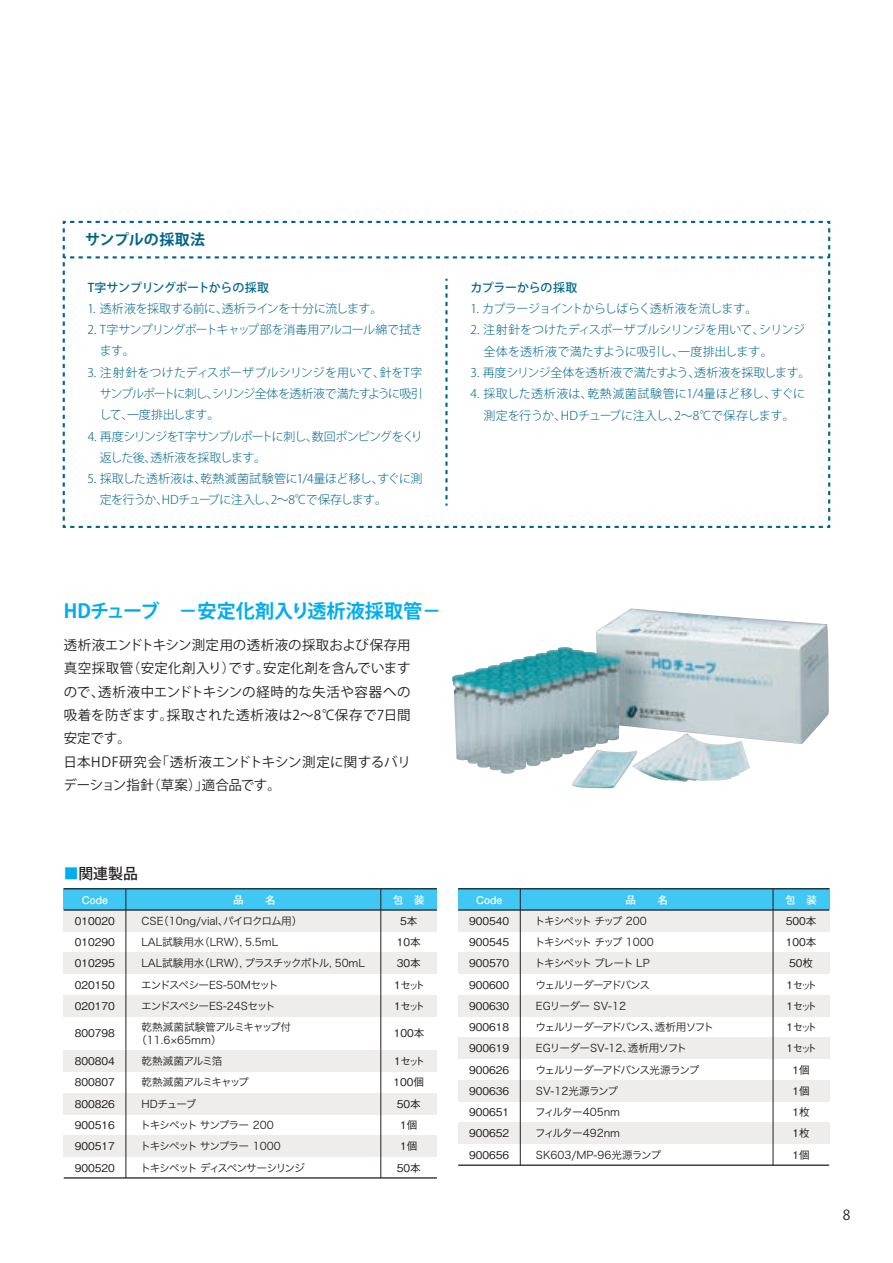
<style>
.page{position:relative;width:893px;height:1263px;background:#fff}
.page>*{position:absolute;margin:0;border:0;box-sizing:border-box;transform-origin:0 0}
.t1{font:700 19.2px "Koz Go Pro";color:#00aeef}
.t2{font:700 15px "Koz Go Pro";letter-spacing:.02em;color:#00658a}
.t3{font:500 14.85px "Koz Go Pro";color:#231f20}
.t4{font:13.8px "Koz Go Pro";color:#231f20}
.t5{font:13.5px/23.4px "Koz Go Pro";letter-spacing:.01em;color:#231f20}
.t6{font:300 12px/21.3px "Koz Go Pro";letter-spacing:-.035em;color:#00658a;text-align:justify}
.t7{font:300 12px/21.3px "Koz Go Pro";letter-spacing:.005em;color:#00658a;text-align:center}
.t8{font:300 12px/21.3px "Koz Go Pro";letter-spacing:-.015em;color:#00658a}
.t9{font:300 12px/21.3px "Koz Go Pro";letter-spacing:-.065em;color:#00658a}
.t10{font:300 12px/21.3px "Koz Go Pro";letter-spacing:-.06em;color:#00658a}
.t11{font:300 12px "Koz Go Pro";letter-spacing:-.055em;color:#00658a}
.t12{font:500 12px "Koz Go Pro";letter-spacing:-.025em;color:#00658a}
.t13{font:10.65px/21.3px "Hira Kaku Pro W3";letter-spacing:-.08em;color:#231f20}
.t14{font:500 10.65px/21.3px "Gothic BBB Pro";color:#231f20;text-align:justify}
.t15{font:10.65px/21.3px "Hira Kaku Pro W3";letter-spacing:-.015em;color:#231f20}
.t16{font:700 10.65px "Futo Go B101 Pro";color:#fff}
.t17{font:500 10.65px/21.3px "Gothic BBB Pro";letter-spacing:-.075em;color:#231f20;text-align:center}
.s1{color:#00aeef}
</style>
<div class="page">
<div style="left:64px;top:889px;width:373px;height:21px;background:#40c7f4"></div>
<div style="left:64px;top:910px;width:373px;height:21px;background:#efedec"></div>
<svg style="left:380px;top:911px;width:1px;height:20px"></svg>
<div style="left:64px;top:952px;width:373px;height:22px;background:#efedec"></div>
<div style="left:64px;top:1050px;width:373px;height:21px;background:#efedec"></div>
<div style="left:64px;top:996px;width:373px;height:21px;background:#efedec"></div>
<div style="left:64px;top:1093px;width:373px;height:21px;background:#efedec"></div>
<div style="left:64px;top:1135px;width:373px;height:22px;background:#efedec"></div>
<hr style="left:126px;top:889px;width:1px;height:289px;background:#231f20">
<hr style="left:381px;top:889px;width:1px;height:289px;background:#231f20">
<div style="left:458px;top:889px;width:371px;height:21px;background:#40c7f4"></div>
<div style="left:458px;top:910px;width:371px;height:21px;background:#efedec"></div>
<div style="left:458px;top:952px;width:371px;height:22px;background:#efedec"></div>
<div style="left:458px;top:995px;width:371px;height:21px;background:#efedec"></div>
<div style="left:458px;top:1037px;width:371px;height:22px;background:#efedec"></div>
<div style="left:458px;top:1080px;width:371px;height:21px;background:#efedec"></div>
<div style="left:458px;top:1123px;width:371px;height:21px;background:#efedec"></div>
<hr style="left:458px;top:888px;width:371px;height:1px;background:#231f20">
<hr style="left:458px;top:1164px;width:371px;height:2px;background:#231f20">
<hr style="left:458px;top:909px;width:371px;height:2px;background:#231f20">
<hr style="left:520px;top:889px;width:1px;height:276px;background:#231f20">
<hr style="left:773px;top:889px;width:1px;height:276px;background:#231f20">
<img style="left:452px;top:609px;width:347px;height:165px">
<hr style="left:64px;top:888px;width:373px;height:1px;background:#231f20">
<hr style="left:64px;top:1177px;width:373px;height:1px;background:#231f20">
<hr style="left:64px;top:909px;width:373px;height:2px;background:#231f20">
<svg style="left:62px;top:220px;width:769px;height:308px"></svg>
<h2 class="t2" style="left:85px;top:230px;width:122px">サンプルの採取法</h2>
<p class="t12" style="left:88px;top:280px;width:183px">T字サンプリングポートからの採取</p>
<p class="t6" style="left:88px;top:298px;width:296px">1. 透析液を採取する前に、透析ラインを十分に流します。</p>
<p class="t10" style="left:100px;top:319px;width:324px;text-indent:-12px">2. T字サンプリングポートキャップ部を消毒用アルコール綿で拭きます。</p>
<p class="t6" style="left:100px;top:362px;width:325px;text-indent:-12px">3. 注射針をつけたディスポーザブルシリンジを用いて、針をT字サンプルポートに刺し、シリンジ全体を透析液で満たすように吸引して、一度排出します。</p>
<p class="t9" style="left:100px;top:426px;width:324px;text-indent:-12px">4. 再度シリンジをT字サンプルポートに刺し、数回ポンピングをくり返した後、透析液を採取します。</p>
<p class="t6" style="left:100px;top:468px;width:324px;text-indent:-12px">5. 採取した透析液は、乾熱滅菌試験管に1/4量ほど移し、すぐに測定を行うか、HDチューブに注入し、2～8℃で保存します。</p>
<p class="t12" style="left:470px;top:280px;width:109px">カプラーからの採取</p>
<p class="t11" style="left:470px;top:301px;width:289px">1. カプラージョイントからしばらく透析液を流します。</p>
<p class="t8" style="left:484px;top:319px;width:323px;text-indent:-13px">2. 注射針をつけたディスポーザブルシリンジを用いて、シリンジ全体を透析液で満たすように吸引し、一度排出します。</p>
<p class="t6" style="left:470px;top:362px;width:342px">3. 再度シリンジ全体を透析液で満たすよう、透析液を採取します。</p>
<p class="t7" style="left:470px;top:383px;width:336px">4. 採取した透析液は、乾熱滅菌試験管に1/4量ほど移し、すぐに測定を行うか、HDチューブに注入し、2～8℃で保存します。</p>
<h1 class="t1" style="left:64px;top:598px;width:379px">HDチューブ　－安定化剤入り透析液採取管－</h1>
<p class="t5" style="left:64px;top:634px;width:349px">透析液エンドトキシン測定用の透析液の採取および保存用真空採取管（安定化剤入り）です。安定化剤を含んでいますので、透析液中エンドトキシンの経時的な失活や容器への吸着を防ぎます。採取された透析液は2～8℃保存で7日間安定です。<br>日本HDF研究会「透析液エンドトキシン測定に関するバリデーション指針（草案）」適合品です。</p>
<h3 class="t3" style="left:64px;top:864px;width:76px"><span class="s1">■</span>関連製品</h3>
<p class="t16" style="left:393px;top:891px;width:33px">包　装</p>
<p class="t17" style="left:394px;top:909px;width:32px">5本<br>10本<br>30本<br>1セット<br>1セット</p>
<p class="t16" style="left:233px;top:891px;width:44px">品　　名</p>
<p class="t15" style="left:141px;top:909px;width:225px">CSE（10ng/vial、パイロクロム用）<br>LAL試験用水（LRW），5.5mL<br>LAL試験用水（LRW），プラスチックボトル，50mLエンドスペシーES-50Mセット<br>エンドスペシーES-24Sセット<br>乾熱滅菌試験管アルミキャップ付</p>
<p class="t13" style="left:140px;top:1028px;width:166px;text-indent:-4px">（11.6×65mm）<br>乾熱滅菌アルミ箔<br>乾熱滅菌アルミキャップ<br>HDチューブ<br>トキシペット サンプラー 200<br>トキシペット サンプラー 1000<br>トキシペット ディスペンサーシリンジ</p>
<p class="t16" style="left:82px;top:891px;width:28px">Code</p>
<p class="t14" style="left:75px;top:909px;width:42px">010020<br>010290<br>010295<br>020150<br>020170</p>
<p class="t14" style="left:75px;top:1021px;width:42px">800798</p>
<p class="t14" style="left:394px;top:1021px;width:32px">100本</p>
<p class="t14" style="left:393px;top:1049px;width:33px;text-align:center">1セット<br>100個<br>50本<br>1個<br>1個<br>50本</p>
<p class="t14" style="left:75px;top:1049px;width:42px">800804<br>800807<br>800826<br>900516<br>900517<br>900520</p>
<p class="t16" style="left:476px;top:891px;width:28px">Code</p>
<p class="t14" style="left:469px;top:909px;width:42px">900540<br>900545<br>900570<br>900600<br>900630<br>900618<br>900619<br>900626<br>900636<br>900651<br>900652<br>900656</p>
<p class="t16" style="left:625px;top:891px;width:44px">品　　名</p>
<p class="t13" style="left:535px;top:909px;width:181px">トキシペット チップ 200<br>トキシペット チップ 1000<br>トキシペット プレート LP<br>ウェルリーダーアドバンス<br>EGリーダー SV-12<br>ウェルリーダーアドバンス、透析用ソフト<br>EGリーダーSV-12、透析用ソフト<br>ウェルリーダーアドバンス光源ランプ<br>SV-12光源ランプ<br>フィルター405nm<br>フィルター492nm<br>SK603/MP-96光源ランプ</p>
<p class="t16" style="left:785px;top:891px;width:33px">包　装</p>
<p class="t14" style="left:786px;top:909px;width:33px;text-align:center">500本<br>100本<br>50枚<br>1セット<br>1セット<br>1セット<br>1セット<br>1個<br>1個<br>1枚<br>1枚<br>1個</p>
<p class="t4" style="left:843px;top:1206px;width:9px">8</p>
</div>
